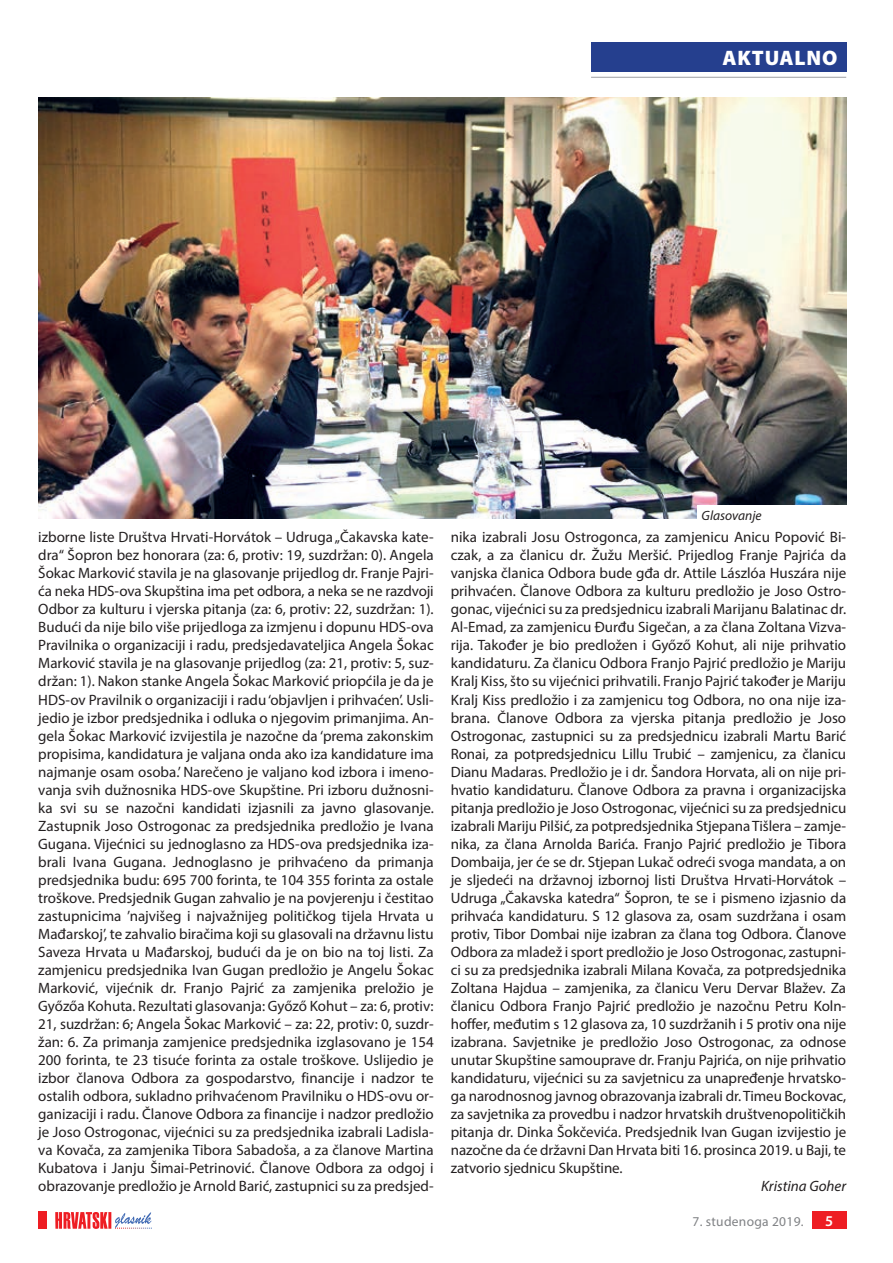
<style>
.page{position:relative;width:893px;height:1263px;background:#fff}
.page>*{position:absolute;margin:0;border:0;box-sizing:border-box;transform-origin:0 0}
.t1{font:900 21px "Myriad Pro";letter-spacing:.04em;color:#fff}
.t2{font:15px/18px "Myriad Pro";letter-spacing:-.005em;color:#231f20;text-align:justify}
.t3{font:italic 15px "Myriad Pro";color:#231f20}
.t4{font:600 15px "Myriad Pro";color:#fff}
.t5{font:13.5px "Myriad Pro";letter-spacing:.02em;color:#808285}
.t6{font:italic 13.5px "Myriad Pro";color:#231f20}
</style>
<div class="page">
<div style="left:812px;top:1212px;width:34px;height:17px;background:#ee1d23"></div>
<svg style="left:55px;top:1212px;width:97px;height:17px"></svg>
<div style="left:38px;top:1212px;width:9px;height:17px;background:#ee1d23"></div>
<div style="left:591px;top:43px;width:255px;height:29px;background:#253f8e"></div>
<hr style="left:591px;top:77px;width:255px;height:1px;background:#a8a9ad">
<img style="left:38px;top:98px;width:808px;height:421px">
<div style="left:697px;top:505px;width:172px;height:19px;background:#fff"></div>
<h1 class="t1" style="left:722px;top:44px;width:117px">AKTUALNO</h1>
<p class="t6" style="left:702px;top:507px;width:61px">Glasovanje</p>
<p class="t2" style="left:38px;top:528px;width:397px">izborne liste Društva Hrvati-Horvátok – Udruga „Čakavska kate&shy;dra“ Šopron bez honorara (za: 6, protiv: 19, suzdržan: 0). Angela Šokac Marković stavila je na glasovanje prijedlog dr. Franje Pajri&shy;ća neka HDS-ova Skupština ima pet odbora, a neka se ne razdvoji Odbor za kulturu i vjerska pitanja (za: 6, protiv: 22, suzdržan: 1).<br>Budući da nije bilo više prijedloga za izmjenu i dopunu HDS-ova Pravilnika o organizaciji i radu, predsjedavateljica Angela Šokac Marković stavila je na glasovanje prijedlog (za: 21, protiv: 5, suz&shy;držan: 1). Nakon stanke Angela Šokac Marković priopćila je da je HDS-ov Pravilnik o organizaciji i radu ‘objavljen i prihvaćen’. Usli&shy;jedio je izbor predsjednika i odluka o njegovim primanjima. An&shy;gela Šokac Marković izvijestila je nazočne da ‘prema zakonskim propisima, kandidatura je valjana onda ako iza kandidature ima najmanje osam osoba.’ Narečeno je valjano kod izbora i imeno&shy;vanja svih dužnosnika HDS-ove Skupštine. Pri izboru dužnosni&shy;ka svi su se nazočni kandidati izjasnili za javno glasovanje.<br>Zastupnik Joso Ostrogonac za predsjednika predložio je Ivana Gugana. Vijećnici su jednoglasno za HDS-ova predsjednika iza&shy;brali Ivana Gugana. Jednoglasno je prihvaćeno da primanja predsjednika budu: 695 700 forinta, te 104 355 forinta za ostale troškove. Predsjednik Gugan zahvalio je na povjerenju i čestitao zastupnicima ’najvišeg i najvažnijeg političkog tijela Hrvata u Mađarskoj’, te zahvalio biračima koji su glasovali na državnu listu Saveza Hrvata u Mađarskoj, budući da je on bio na toj listi. Za zamjenicu predsjednika Ivan Gugan predložio je Angelu Šokac Marković, vijećnik dr. Franjo Pajrić za zamjenika preložio je Győzőa Kohuta. Rezultati glasovanja: Győző Kohut – za: 6, protiv:<br>21, suzdržan: 6; Angela Šokac Marković – za: 22, protiv: 0, suzdr&shy;žan: 6. Za primanja zamjenice predsjednika izglasovano je 154<br>200 forinta, te 23 tisuće forinta za ostale troškove. Uslijedio je izbor članova Odbora za gospodarstvo, financije i nadzor te ostalih odbora, sukladno prihvaćenom Pravilniku o HDS-ovu or&shy;ganizaciji i radu. Članove Odbora za financije i nadzor predložio je Joso Ostrogonac, vijećnici su za predsjednika izabrali Ladisla&shy;va Kovača, za zamjenika Tibora Sabadoša, a za članove Martina Kubatova i Janju Šimai-Petrinović. Članove Odbora za odgoj i obrazovanje predložio je Arnold Barić, zastupnici su za predsjed-</p>
<p class="t2" style="left:451px;top:528px;width:397px">nika izabrali Josu Ostrogonca, za zamjenicu Anicu Popović Bi&shy;czak, a za članicu dr. Žužu Meršić. Prijedlog Franje Pajrića da vanjska članica Odbora bude gđa dr. Attile Lászlóa Huszára nije prihvaćen. Članove Odbora za kulturu predložio je Joso Ostro&shy;gonac, vijećnici su za predsjednicu izabrali Marijanu Balatinac dr.<br>Al-Emad, za zamjenicu Đurđu Sigečan, a za člana Zoltana Vizva&shy;rija. Također je bio predložen i Győző Kohut, ali nije prihvatio kandidaturu. Za članicu Odbora Franjo Pajrić predložio je Mariju Kralj Kiss, što su vijećnici prihvatili. Franjo Pajrić također je Mariju Kralj Kiss predložio i za zamjenicu tog Odbora, no ona nije iza&shy;brana. Članove Odbora za vjerska pitanja predložio je Joso Ostrogonac, zastupnici su za predsjednicu izabrali Martu Barić Ronai, za potpredsjednicu Lillu Trubić – zamjenicu, za članicu Dianu Madaras. Predložio je i dr. Šandora Horvata, ali on nije pri&shy;hvatio kandidaturu. Članove Odbora za pravna i organizacijska pitanja predložio je Joso Ostrogonac, vijećnici su za predsjednicu izabrali Mariju Pilšić, za potpredsjednika Stjepana Tišlera – zamje&shy;nika, za člana Arnolda Barića. Franjo Pajrić predložio je Tibora Dombaija, jer će se dr. Stjepan Lukač odreći svoga mandata, a on je sljedeći na državnoj izbornoj listi Društva Hrvati-Horvátok – Udruga „Čakavska katedra“ Šopron, te se i pismeno izjasnio da prihvaća kandidaturu. S 12 glasova za, osam suzdržana i osam protiv, Tibor Dombai nije izabran za člana tog Odbora. Članove Odbora za mladež i sport predložio je Joso Ostrogonac, zastupni&shy;ci su za predsjednika izabrali Milana Kovača, za potpredsjednika Zoltana Hajdua – zamjenika, za članicu Veru Dervar Blažev. Za članicu Odbora Franjo Pajrić predložio je nazočnu Petru Koln&shy;hoffer, međutim s 12 glasova za, 10 suzdržanih i 5 protiv ona nije izabrana. Savjetnike je predložio Joso Ostrogonac, za odnose unutar Skupštine samouprave dr. Franju Pajrića, on nije prihvatio kandidaturu, vijećnici su za savjetnicu za unapređenje hrvatsko&shy;ga narodnosnog javnog obrazovanja izabrali dr. Timeu Bockovac, za savjetnika za provedbu i nadzor hrvatskih društvenopolitičkih pitanja dr. Dinka Šokčevića. Predsjednik Ivan Gugan izvijestio je nazočne da će državni Dan Hrvata biti 16. prosinca 2019. u Baji, te zatvorio sjednicu Skupštine.</p>
<p class="t3" style="left:761px;top:1176px;width:87px">Kristina Goher</p>
<p class="t5" style="left:693px;top:1213px;width:113px">7. studenoga 2019.</p>
<p class="t4" style="left:825px;top:1211px;width:10px">5</p>
</div>
